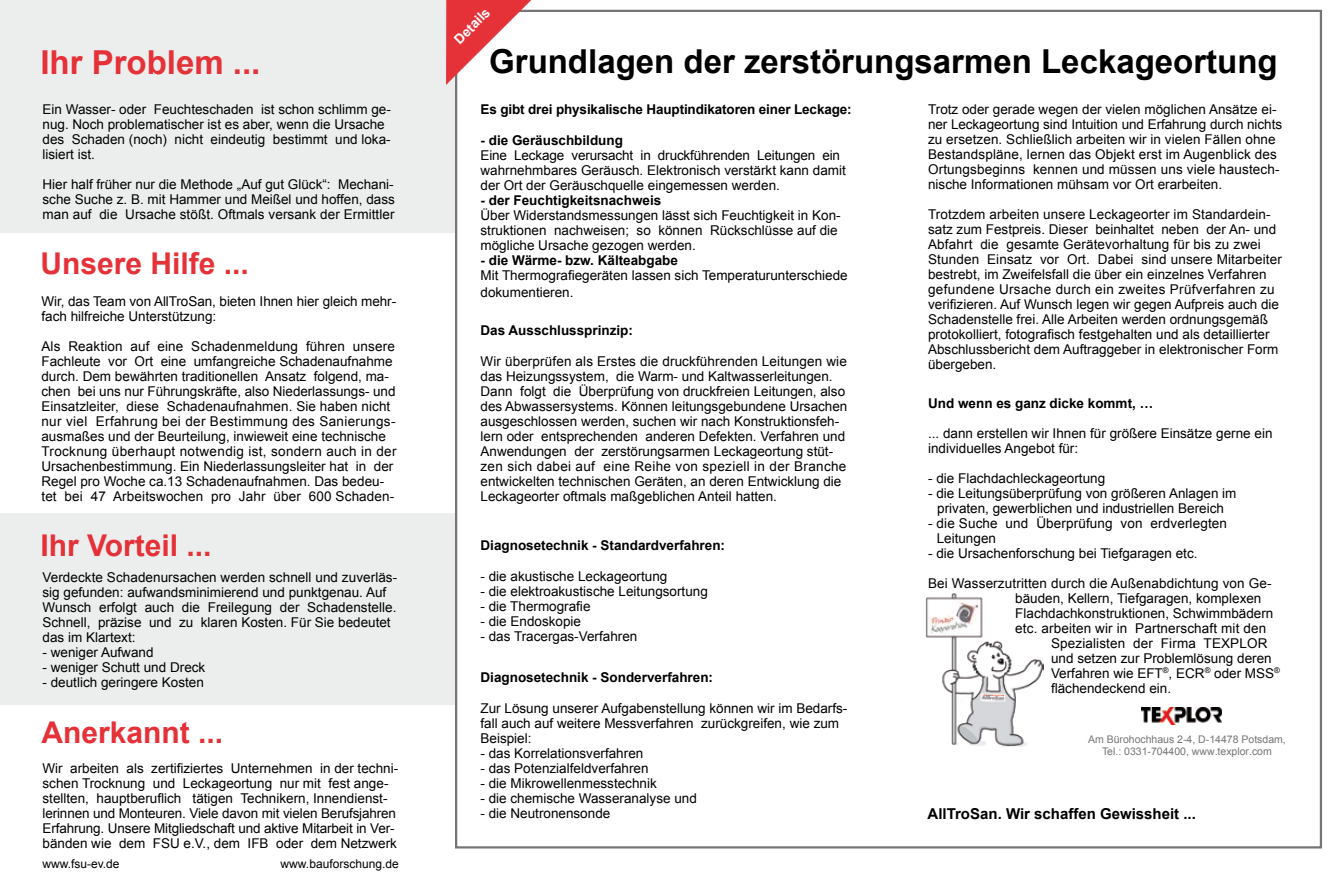
<style>
.page{position:relative;width:1331px;height:893px;background:#fff}
.page>*{position:absolute;margin:0;border:0;box-sizing:border-box;transform-origin:0 0}
.t1{font:700 33px "Arial";color:#000}
.t2{font:700 33px "Arial";color:#e53138}
.t3{font:700 30px "Arial";color:#e53138}
.t4{font:700 15px "Arial";color:#000}
.t5{font:13.5px/15px "Arial";color:#000}
.t6{font:700 13.5px "Arial";color:#000}
.t7{font:700 13.5px "Arial";color:#fff}
.t8{font:12px "Arial";color:#000}
.t9{font:10.5px/12.6px "Arial";color:#757477;text-align:center}
</style>
<div class="page">
<img style="left:925px;top:593px;width:118px;height:154px">
<div style="left:0;top:513px;width:455px;height:191px;background:#eceded"></div>
<div style="left:0;top:0;width:455px;height:232px;background:#eceded"></div>
<img style="left:929px;top:600px;width:50px;height:34px">
<svg style="left:446px;top:0;width:98px;height:85px"></svg>
<img style="left:1141px;top:708px;width:81px;height:16px">
<h1 class="t2" style="left:40px;top:40px;width:222px">Ihr Problem ...</h1>
<p class="t5" style="left:43px;top:102px;width:350px">Ein Wasser- oder Feuchteschaden ist schon schlimm ge&shy;nug. Noch problematischer ist es aber, wenn die Ursache des Schaden (noch) nicht eindeutig bestimmt und loka&shy;lisiert ist.</p>
<p class="t5" style="left:43px;top:177px;width:354px;text-align:justify">Hier half früher nur die Methode „Auf gut Glück“: Mechani&shy;sche Suche z. B. mit Hammer und Meißel und hoffen, dass man auf die Ursache stößt. Oftmals versank der Ermittler</p>
<h2 class="t3" style="left:40px;top:243px;width:210px">Unsere Hilfe ...</h2>
<p class="t5" style="left:41px;top:294px;width:356px">Wir, das Team von AllTroSan, bieten Ihnen hier gleich mehr&shy;fach hilfreiche Unterstützung:</p>
<p class="t5" style="left:41px;top:339px;width:357px">Als Reaktion auf eine Schadenmeldung führen unsere Fachleute vor Ort eine umfangreiche Schadenaufnahme durch. Dem bewährten traditionellen Ansatz folgend, ma&shy;chen bei uns nur Führungskräfte, also Niederlassungs- und Einsatzleiter, diese Schadenaufnahmen. Sie haben nicht nur viel Erfahrung bei der Bestimmung des Sanierungs&shy;ausmaßes und der Beurteilung, inwieweit eine technische Trocknung überhaupt notwendig ist, sondern auch in der Ursachenbestimmung. Ein Niederlassungsleiter hat in der Regel pro Woche ca.13 Schadenaufnahmen. Das bedeu&shy;tet bei 47 Arbeitswochen pro Jahr über 600 Schaden-</p>
<h2 class="t3" style="left:40px;top:526px;width:173px">Ihr Vorteil ...</h2>
<p class="t5" style="left:43px;top:570px;width:356px">Verdeckte Schadenursachen werden schnell und zuverläs&shy;sig gefunden: aufwandsminimierend und punktgenau. Auf Wunsch erfolgt auch die Freilegung der Schadenstelle.<br>Schnell, präzise und zu klaren Kosten. Für Sie bedeutet das im Klartext:</p>
<p class="t5" style="left:43px;top:645px;width:113px">- weniger Aufwand</p>
<p class="t5" style="left:43px;top:660px;width:164px">- weniger Schutt und Dreck</p>
<p class="t5" style="left:43px;top:675px;width:163px">- deutlich geringere Kosten</p>
<h2 class="t3" style="left:41px;top:712px;width:183px">Anerkannt ...</h2>
<p class="t5" style="left:43px;top:761px;width:357px">Wir arbeiten als zertifiziertes Unternehmen in der techni&shy;schen Trocknung und Leckageortung nur mit fest ange&shy;stellten, hauptberuflich tätigen Technikern, Innendienst&shy;lerinnen und Monteuren. Viele davon mit vielen Berufsjahren Erfahrung. Unsere Mitgliedschaft und aktive Mitarbeit in Ver&shy;bänden wie dem FSU e.V., dem IFB oder dem Netzwerk</p>
<p class="t8" style="left:43px;top:856px;width:79px">www.fsu-ev.de</p>
<p class="t8" style="left:281px;top:856px;width:120px">www.bauforschung.de</p>
<p class="t7" style="left:450px;top:35px;width:46px;rotate:-45deg">Details</p>
<h1 class="t1" style="left:489px;top:39px;width:790px">Grundlagen der zerstörungsarmen Leckageortung</h1>
<p class="t6" style="left:480px;top:100px;width:373px">Es gibt drei physikalische Hauptindikatoren einer Leckage:</p>
<p class="t6" style="left:480px;top:132px;width:144px">- die Geräuschbildung</p>
<p class="t5" style="left:480px;top:148px;width:367px">Eine Leckage verursacht in druckführenden Leitungen ein wahrnehmbares Geräusch. Elektronisch verstärkt kann damit der Ort der Geräuschquelle eingemessen werden.</p>
<p class="t6" style="left:480px;top:192px;width:182px">- der Feuchtigkeitsnachweis</p>
<p class="t5" style="left:480px;top:208px;width:362px">Über Widerstandsmessungen lässt sich Feuchtigkeit in Kon&shy;struktionen nachweisen; so können Rückschlüsse auf die mögliche Ursache gezogen werden.</p>
<p class="t6" style="left:480px;top:251px;width:199px">- die Wärme- bzw. Kälteabgabe</p>
<p class="t5" style="left:480px;top:267px;width:369px;line-height:16.5px">Mit Thermografiegeräten lassen sich Temperaturunterschiede dokumentieren.</p>
<p class="t5" style="left:928px;top:102px;width:356px">Trotz oder gerade wegen der vielen möglichen Ansätze ei&shy;ner Leckageortung sind Intuition und Erfahrung durch nichts zu ersetzen. Schließlich arbeiten wir in vielen Fällen ohne Bestandspläne, lernen das Objekt erst im Augenblick des Ortungsbeginns kennen und müssen uns viele haustech&shy;nische Informationen mühsam vor Ort erarbeiten.</p>
<p class="t5" style="left:928px;top:207px;width:355px">Trotzdem arbeiten unsere Leckageorter im Standardein&shy;satz zum Festpreis. Dieser beinhaltet neben der An- und Abfahrt die gesamte Gerätevorhaltung für bis zu zwei Stunden Einsatz vor Ort. Dabei sind unsere Mitarbeiter bestrebt, im Zweifelsfall die über ein einzelnes Verfahren gefundene Ursache durch ein zweites Prüfverfahren zu verifizieren. Auf Wunsch legen wir gegen Aufpreis auch die Schadenstelle frei. Alle Arbeiten werden ordnungsgemäß protokolliert, fotografisch festgehalten und als detaillierter Abschlussbericht dem Auftraggeber in elektronischer Form übergeben.</p>
<p class="t6" style="left:928px;top:394px;width:227px">Und wenn es ganz dicke kommt, …</p>
<p class="t5" style="left:928px;top:425px;width:346px">... dann erstellen wir Ihnen für größere Einsätze gerne ein individuelles Angebot für:</p>
<p class="t5" style="left:928px;top:470px;width:179px">- die Flachdachleckageortung</p>
<p class="t5" style="left:928px;top:485px;width:310px;text-align:center">- die Leitungsüberprüfung von größeren Anlagen im privaten, gewerblichen und industriellen Bereich</p>
<p class="t5" style="left:937px;top:515px;width:292px;text-indent:-9px">- die Suche und Überprüfung von erdverlegten<br>Leitungen</p>
<p class="t5" style="left:928px;top:545px;width:271px">- die Ursachenforschung bei Tiefgaragen etc.</p>
<p class="t5" style="left:928px;top:575px;width:345px">Bei Wasserzutritten durch die Außenabdichtung von Ge-</p>
<p class="t5" style="left:1015px;top:590px;width:248px">bäuden, Kellern, Tiefgaragen, komplexen</p>
<p class="t5" style="left:1015px;top:605px;width:260px">Flachdachkonstruktionen, Schwimmbädern</p>
<p class="t5" style="left:1015px;top:620px;width:253px">etc. arbeiten wir in Partnerschaft mit den</p>
<p class="t5" style="left:1051px;top:635px;width:218px">Spezialisten der Firma TEXPLOR</p>
<p class="t5" style="left:1051px;top:650px;width:222px">und setzen zur Problemlösung deren</p>
<p class="t5" style="left:1051px;top:665px;width:230px">Verfahren wie EFT<sup>®</sup>, ECR<sup>®</sup> oder MSS<sup>®</sup></p>
<p class="t5" style="left:1051px;top:681px;width:122px">flächendeckend ein.</p>
<p class="t6" style="left:480px;top:321px;width:154px">Das Ausschlussprinzip:</p>
<p class="t5" style="left:480px;top:354px;width:368px">Wir überprüfen als Erstes die druckführenden Leitungen wie das Heizungssystem, die Warm- und Kaltwasserleitungen.<br>Dann folgt die Überprüfung von druckfreien Leitungen, also des Abwassersystems. Können leitungsgebundene Ursachen ausgeschlossen werden, suchen wir nach Konstruktionsfeh&shy;lern oder entsprechenden anderen Defekten. Verfahren und Anwendungen der zerstörungsarmen Leckageortung stüt&shy;zen sich dabei auf eine Reihe von speziell in der Branche entwickelten technischen Geräten, an deren Entwicklung die Leckageorter oftmals maßgeblichen Anteil hatten.</p>
<p class="t6" style="left:480px;top:536px;width:246px">Diagnosetechnik - Standardverfahren:</p>
<p class="t5" style="left:480px;top:569px;width:188px">- die akustische Leckageortung</p>
<p class="t5" style="left:480px;top:584px;width:229px">- die elektroakustische Leitungsortung</p>
<p class="t5" style="left:480px;top:599px;width:112px">- die Thermografie</p>
<p class="t5" style="left:480px;top:614px;width:102px">- die Endoskopie</p>
<p class="t5" style="left:480px;top:629px;width:158px">- das Tracergas-Verfahren</p>
<p class="t6" style="left:480px;top:668px;width:234px">Diagnosetechnik - Sonderverfahren:</p>
<p class="t5" style="left:480px;top:701px;width:368px">Zur Lösung unserer Aufgabenstellung können wir im Bedarfs&shy;fall auch auf weitere Messverfahren zurückgreifen, wie zum<br>Beispiel:</p>
<p class="t5" style="left:480px;top:746px;width:164px">- das Korrelationsverfahren</p>
<p class="t5" style="left:480px;top:761px;width:170px">- das Potenzialfeldverfahren</p>
<p class="t5" style="left:480px;top:776px;width:178px">- die Mikrowellenmesstechnik</p>
<p class="t5" style="left:480px;top:791px;width:218px">- die chemische Wasseranalyse und</p>
<p class="t5" style="left:480px;top:806px;width:131px">- die Neutronensonde</p>
<p class="t9" style="left:1088px;top:733px;width:199px">Am Bürohochhaus 2-4, D-14478 Potsdam,<br>Tel.: 0331-704400, www.texplor.com</p>
<p class="t4" style="left:928px;top:803px;width:270px">AllTroSan. Wir schaffen Gewissheit ...</p>
</div>
